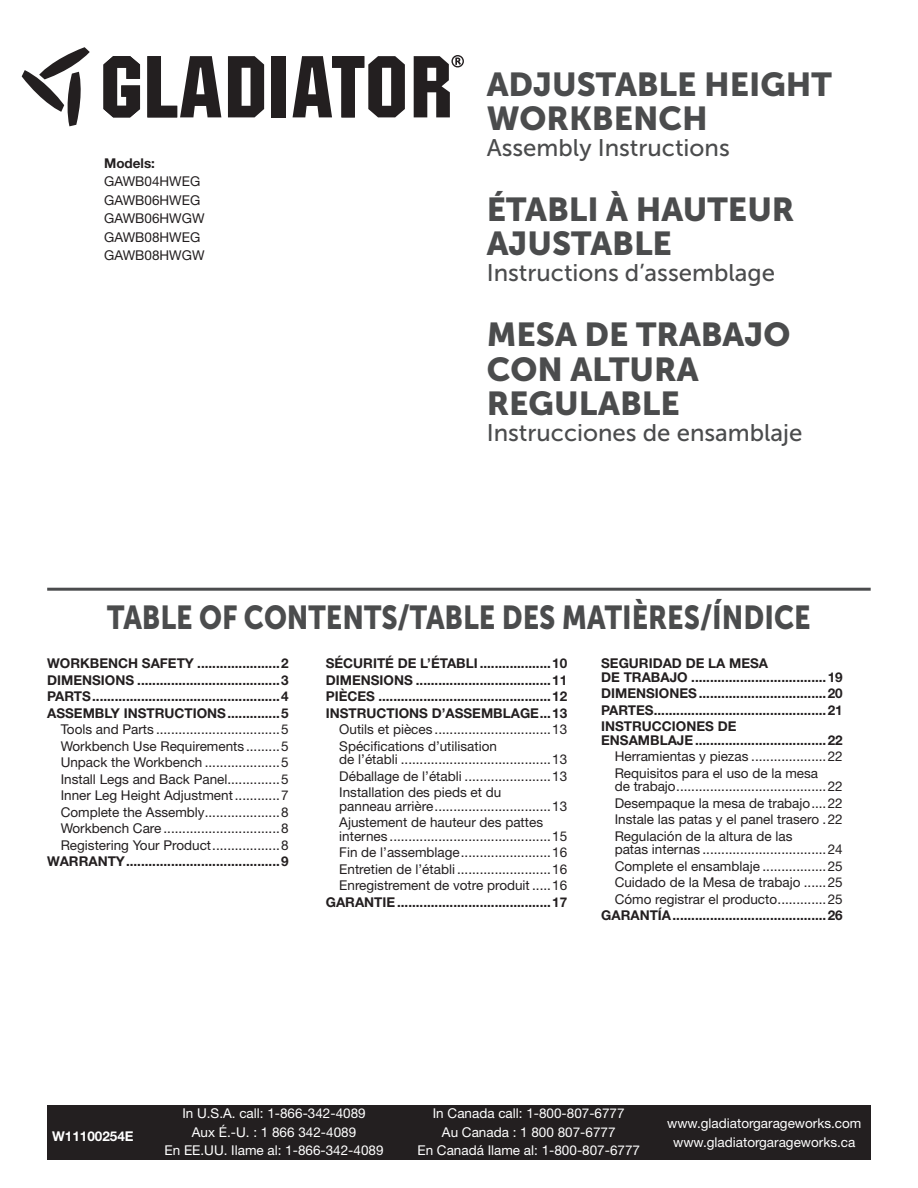
<style>
.page{position:relative;width:918px;height:1188px;background:#fff}
.page>*{position:absolute;margin:0;border:0;box-sizing:border-box;transform-origin:0 0}
.Cover_Heading_1{font:33px/34.5px "Museo Sans 900";color:#4b4c4d}
.Heading_1{font:33px "Museo Sans 900";color:#4b4c4d;scale:.85 1}
.Cover_Heading_2{font:24px "Museo Sans 500";color:#4b4c4d}
.Body{font:13.5px/13.5px "Helvetica Neue LT Std";color:#231f20}
.TOC_1{font:700 13.5px/13.5px "Helvetica Neue LT Std";color:#231f20}
.Body_Centered_White{font:13.5px "Helvetica Neue LT Std";color:#fff}
.Part_Number_reverse{font:700 13.5px "Helvetica Neue LT Std";color:#fff}
.Body_Bold{font:700 13.5px "Helvetica Neue LT Std";color:#231f20}
</style>
<div class="page">
<div style="left:47px;top:1105px;width:824px;height:55px;background:#231f20"></div>
<hr style="left:47px;top:588px;width:824px;height:3px;background:#4b4c4d">
<svg style="left:103px;top:56px;width:37px;height:61px"></svg>
<svg style="left:147px;top:56px;width:74px;height:61px"></svg>
<svg style="left:228px;top:56px;width:36px;height:61px"></svg>
<div style="left:271px;top:56px;width:15px;height:61px;background:#231f20"></div>
<svg style="left:293px;top:56px;width:112px;height:61px"></svg>
<svg style="left:414px;top:55px;width:50px;height:62px"></svg>
<svg style="left:22px;top:47px;width:68px;height:79px"></svg>
<p class="Body_Bold" style="left:104px;top:155px;width:52px">Models:</p>
<p class="Body" style="left:104px;top:175px;width:98px">GAWB04HWEG</p>
<p class="Body" style="left:104px;top:193px;width:98px">GAWB06HWEG</p>
<p class="Body" style="left:104px;top:211px;width:102px">GAWB06HWGW</p>
<p class="Body" style="left:104px;top:230px;width:98px">GAWB08HWEG</p>
<p class="Body" style="left:104px;top:248px;width:102px">GAWB08HWGW</p>
<h1 class="Cover_Heading_1" style="left:487px;top:67px;width:347px">ADJUSTABLE HEIGHT<br>WORKBENCH</h1>
<p class="Cover_Heading_2" style="left:487px;top:134px;width:245px">Assembly Instructions</p>
<h1 class="Cover_Heading_1" style="left:487px;top:192px;width:309px">ÉTABLI À HAUTEUR<br>AJUSTABLE</h1>
<p class="Cover_Heading_2" style="left:487px;top:260px;width:290px">Instructions d’assemblage</p>
<h1 class="Cover_Heading_1" style="left:487px;top:317px;width:305px">MESA DE TRABAJO<br>CON ALTURA<br>REGULABLE</h1>
<p class="Cover_Heading_2" style="left:487px;top:419px;width:317px">Instrucciones de ensamblaje</p>
<h1 class="Heading_1" style="left:107px;top:598px;width:829px">TABLE OF CONTENTS/TABLE DES MATIÈRES/ÍNDICE</h1>
<p class="TOC_1" style="left:47px;top:657px;width:243px">WORKBENCH SAFETY ......................2</p>
<p class="TOC_1" style="left:47px;top:673px;width:243px">DIMENSIONS ......................................3</p>
<p class="TOC_1" style="left:47px;top:690px;width:243px">PARTS..................................................4</p>
<p class="TOC_1" style="left:47px;top:706px;width:243px">ASSEMBLY INSTRUCTIONS..............5</p>
<p class="Body" style="left:61px;top:723px;width:230px">Tools and Parts .................................5</p>
<p class="Body" style="left:61px;top:739px;width:230px">Workbench Use Requirements .........5</p>
<p class="Body" style="left:61px;top:756px;width:230px">Unpack the Workbench ....................5</p>
<p class="Body" style="left:61px;top:772px;width:230px">Install Legs and Back Panel..............5</p>
<p class="Body" style="left:61px;top:789px;width:230px">Inner Leg Height Adjustment............7</p>
<p class="Body" style="left:61px;top:805px;width:230px">Complete the Assembly....................8</p>
<p class="Body" style="left:61px;top:822px;width:230px">Workbench Care ...............................8</p>
<p class="Body" style="left:61px;top:838px;width:230px">Registering Your Product..................8</p>
<p class="TOC_1" style="left:47px;top:855px;width:243px">WARRANTY.........................................9</p>
<p class="TOC_1" style="left:326px;top:657px;width:243px">SÉCURITÉ DE L’ÉTABLI...................10</p>
<p class="TOC_1" style="left:326px;top:673px;width:243px">DIMENSIONS ....................................11</p>
<p class="TOC_1" style="left:326px;top:690px;width:243px">PIÈCES ..............................................12</p>
<p class="TOC_1" style="left:326px;top:706px;width:243px">INSTRUCTIONS D’ASSEMBLAGE...13</p>
<p class="Body" style="left:339px;top:723px;width:229px">Outils et pièces ...............................13</p>
<p class="Body" style="left:339px;top:739px;width:229px">Spécifications d’utilisation<br>de l’établi ........................................13</p>
<p class="Body" style="left:339px;top:769px;width:229px">Déballage de l’établi .......................13</p>
<p class="Body" style="left:339px;top:786px;width:229px">Installation des pieds et du<br>panneau arrière...............................13</p>
<p class="Body" style="left:339px;top:816px;width:229px">Ajustement de hauteur des pattes internes ...........................................15</p>
<p class="Body" style="left:339px;top:846px;width:229px">Fin de l’assemblage........................16</p>
<p class="Body" style="left:339px;top:862px;width:229px">Entretien de l’établi .........................16</p>
<p class="Body" style="left:339px;top:879px;width:229px">Enregistrement de votre produit .....16</p>
<p class="TOC_1" style="left:326px;top:895px;width:243px">GARANTIE.........................................17</p>
<p class="TOC_1" style="left:601px;top:657px;width:243px">SEGURIDAD DE LA MESA<br>DE TRABAJO ....................................19</p>
<p class="TOC_1" style="left:601px;top:687px;width:243px">DIMENSIONES..................................20</p>
<p class="TOC_1" style="left:601px;top:703px;width:243px">PARTES..............................................21</p>
<p class="TOC_1" style="left:601px;top:720px;width:243px">INSTRUCCIONES DE<br>ENSAMBLAJE...................................22</p>
<p class="Body" style="left:615px;top:750px;width:230px">Herramientas y piezas ....................22</p>
<p class="Body" style="left:615px;top:766px;width:230px">Requisitos para el uso de la mesa<br>de trabajo........................................22</p>
<p class="Body" style="left:615px;top:796px;width:230px">Desempaque la mesa de trabajo....22</p>
<p class="Body" style="left:615px;top:813px;width:230px">Instale las patas y el panel trasero .22</p>
<p class="Body" style="left:615px;top:829px;width:230px">Regulación de la altura de las<br>patas internas .................................24</p>
<p class="Body" style="left:615px;top:859px;width:230px">Complete el ensamblaje .................25</p>
<p class="Body" style="left:615px;top:876px;width:230px">Cuidado de la Mesa de trabajo ......25</p>
<p class="Body" style="left:615px;top:892px;width:230px">Cómo registrar el producto.............25</p>
<p class="TOC_1" style="left:601px;top:909px;width:243px">GARANTÍA.........................................26</p>
<p class="Part_Number_reverse" style="left:52px;top:1128px;width:83px">W11100254E</p>
<p class="Body_Centered_White" style="left:182px;top:1105px;width:185px">In U.S.A. call: 1-866-342-4089</p>
<p class="Body_Centered_White" style="left:192px;top:1124px;width:166px">Aux É.-U. : 1 866 342-4089</p>
<p class="Body_Centered_White" style="left:165px;top:1142px;width:221px">En EE.UU. Ilame al: 1-866-342-4089</p>
<p class="Body_Centered_White" style="left:433px;top:1105px;width:193px">In Canada call: 1-800-807-6777</p>
<p class="Body_Centered_White" style="left:442px;top:1124px;width:175px">Au Canada : 1 800 807-6777</p>
<p class="Body_Centered_White" style="left:417px;top:1142px;width:224px">En Canadá Ilame al: 1-800-807-6777</p>
<p class="Body_Centered_White" style="left:667px;top:1116px;width:196px">www.gladiatorgarageworks.com</p>
<p class="Body_Centered_White" style="left:673px;top:1134px;width:184px">www.gladiatorgarageworks.ca</p>
</div>
